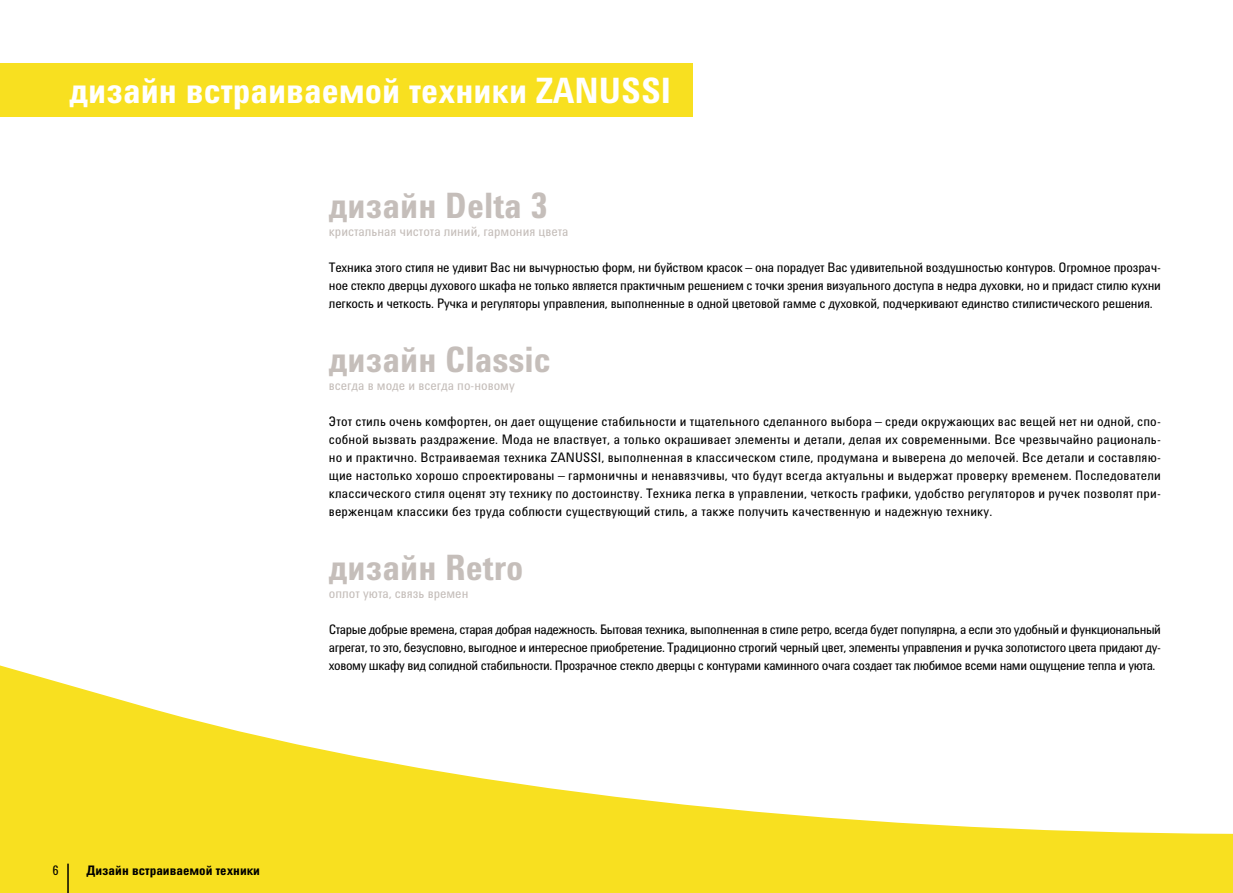
<style>
.page{position:relative;width:1233px;height:893px;background:#fff}
.page>*{position:absolute;margin:0;border:0;box-sizing:border-box;transform-origin:0 0}
.t1{font:700 condensed 36px "Utah Cyr";color:#c5beba}
.t2{font:700 condensed 36px "Utah Cyr";color:#fff}
.t3{font:condensed 13.5px/18px "Utah Cyr";letter-spacing:-.015em;color:#000;text-align:justify}
.t4{font:condensed 13.5px "Utah Cyr";color:#c5beba}
.t5{font:700 condensed 13.5px "Utah Cyr";color:#000}
</style>
<div class="page">
<svg style="left:0;top:665px;width:1233px;height:227px"></svg>
<div style="left:0;top:64px;width:693px;height:53px;background:#f8e020"></div>
<hr style="left:67px;top:863px;width:2px;height:29px;background:#000">
<h1 class="t2" style="left:70px;top:77px;width:603px">дизайн встраиваемой техники ZANUSSI</h1>
<h1 class="t1" style="left:329px;top:192px;width:220px">дизайн Delta 3</h1>
<p class="t4" style="left:329px;top:226px;width:241px">кристальная чистота линий, гармония цвета</p>
<p class="t3" style="left:329px;top:260px;width:834px">Техника этого стиля не удивит Вас ни вычурностью форм, ни буйством красок – она порадует Вас удивительной воздушностью контуров. Огромное прозрач&shy;ное стекло дверцы духового шкафа не только является практичным решением с точки зрения визуального доступа в недра духовки, но и придаст стилю кухни легкость и четкость. Ручка и регуляторы управления, выполненные в одной цветовой гамме с духовкой, подчеркивают единство стилистического решения.</p>
<h1 class="t1" style="left:329px;top:346px;width:224px">дизайн Classic</h1>
<p class="t4" style="left:329px;top:380px;width:187px">всегда в моде и всегда по-новому</p>
<p class="t3" style="left:329px;top:413px;width:834px">Этот стиль очень комфортен, он дает ощущение стабильности и тщательного сделанного выбора – среди окружающих вас вещей нет ни одной, спо&shy;собной вызвать раздражение. Мода не властвует, а только окрашивает элементы и детали, делая их современными. Все чрезвычайно рациональ&shy;но и практично. Встраиваемая техника ZANUSSI, выполненная в классическом стиле, продумана и выверена до мелочей. Все детали и составляю&shy;щие настолько хорошо спроектированы – гармоничны и ненавязчивы, что будут всегда актуальны и выдержат проверку временем. Последователи классического стиля оценят эту технику по достоинству. Техника легка в управлении, четкость графики, удобство регуляторов и ручек позволят при&shy;верженцам классики без труда соблюсти существующий стиль, а также получить качественную и надежную технику.</p>
<h1 class="t1" style="left:329px;top:554px;width:196px">дизайн Retro</h1>
<p class="t4" style="left:329px;top:588px;width:141px">оплот уюта, связь времен</p>
<p class="t3" style="left:329px;top:621px;width:834px">Старые добрые времена, старая добрая надежность. Бытовая техника, выполненная в стиле ретро, всегда будет популярна, а если это удобный и функциональный агрегат, то это, безусловно, выгодное и интересное приобретение. Традиционно строгий черный цвет, элементы управления и ручка золотистого цвета придают ду&shy;ховому шкафу вид солидной стабильности. Прозрачное стекло дверцы с контурами каминного очага создает так любимое всеми нами ощущение тепла и уюта.</p>
<p class="t3" style="left:53px;top:862px;width:8px">6</p>
<p class="t5" style="left:87px;top:865px;width:175px">Дизайн встраиваемой техники</p>
</div>
